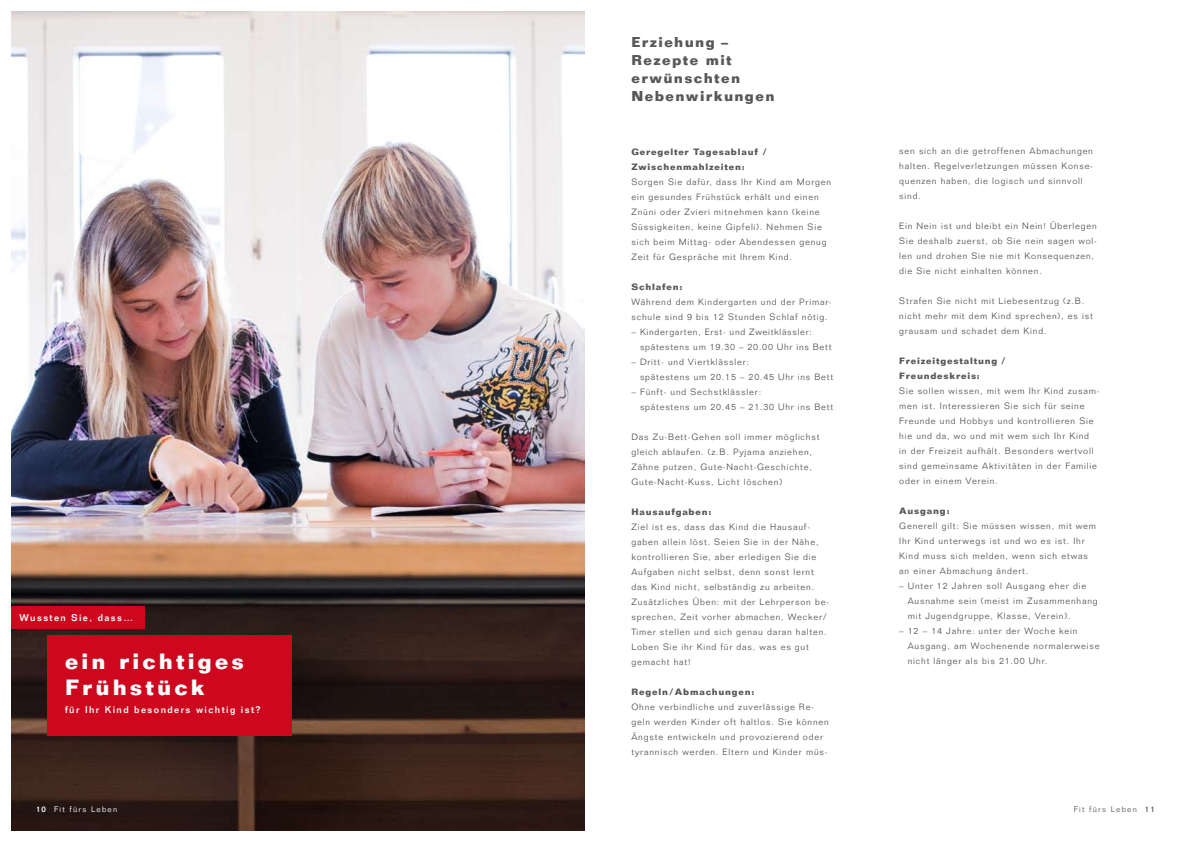
<style>
.page{position:relative;width:1191px;height:842px;background:#fff}
.page>*{position:absolute;margin:0;border:0;box-sizing:border-box;transform-origin:0 0}
.t1{font:700 21.6px/25.9px "Folio";letter-spacing:.15em;color:#fff}
.t2{font:700 14px/18px "Folio";letter-spacing:.1em;color:#58585a}
.t3{font:500 9.6px "Folio";letter-spacing:.15em;color:#fff}
.t4{font:300 9px/15px "Folio";letter-spacing:.09em;color:#58585a}
.t5{font:700 9px/15px "Folio";letter-spacing:.09em;color:#58585a}
.t6{font:300 8px "Folio";letter-spacing:.15em;color:#fff}
.t7{font:300 8px "Folio";letter-spacing:.15em;color:#58585a}
.s1{font-weight:500}
</style>
<div class="page">
<img style="left:11px;top:11px;width:573px;height:820px">
<div style="left:47px;top:635px;width:245px;height:101px;background:#cd071e"></div>
<div style="left:11px;top:607px;width:134px;height:22px;background:#cd071e"></div>
<p class="t3" style="left:20px;top:612px;width:115px">Wussten Sie, dass…</p>
<h1 class="t1" style="left:65px;top:648px;width:180px">ein richtiges<br>Frühstück</h1>
<p class="t3" style="left:65px;top:704px;width:197px">für Ihr Kind besonders wichtig ist?</p>
<h2 class="t2" style="left:631px;top:33px;width:144px">Erziehung –<br>Rezepte mit erwünschten<br>Nebenwirkungen</h2>
<p class="t5" style="left:631px;top:144px;width:137px">Geregelter Tagesablauf /<br>Zwischenmahlzeiten:</p>
<p class="t4" style="left:631px;top:174px;width:201px">Sorgen Sie dafür, dass Ihr Kind am Morgen ein gesundes Frühstück erhält und einen Znüni oder Zvieri mitnehmen kann (keine Süssigkeiten, keine Gipfeli). Nehmen Sie sich beim Mittag- oder Abendessen genug Zeit für Gespräche mit Ihrem Kind.</p>
<p class="t5" style="left:631px;top:279px;width:52px">Schlafen:</p>
<p class="t4" style="left:631px;top:294px;width:201px">Während dem Kindergarten und der Primar&shy;schule sind 9 bis 12 Stunden Schlaf nötig.</p>
<p class="t4" style="left:640px;top:324px;width:193px;text-indent:-9px">– Kindergarten, Erst- und Zweitklässler: spätestens um 19.30 – 20.00 Uhr ins Bett</p>
<p class="t4" style="left:640px;top:354px;width:195px;text-indent:-9px">– Dritt- und Viertklässler:<br>spätestens um 20.15 – 20.45 Uhr ins Bett</p>
<p class="t4" style="left:640px;top:384px;width:195px;text-indent:-9px">– Fünft- und Sechstklässler:<br>spätestens um 20.45 – 21.30 Uhr ins Bett</p>
<p class="t4" style="left:631px;top:429px;width:190px">Das Zu-Bett-Gehen soll immer möglichst gleich ablaufen. (z.B. Pyjama anziehen, Zähne putzen, Gute-Nacht-Geschichte, Gute-Nacht-Kuss, Licht löschen)</p>
<p class="t5" style="left:631px;top:504px;width:81px">Hausaufgaben:</p>
<p class="t4" style="left:631px;top:519px;width:199px">Ziel ist es, dass das Kind die Hausauf&shy;gaben allein löst. Seien Sie in der Nähe, kontrollieren Sie, aber erledigen Sie die Aufgaben nicht selbst, denn sonst lernt das Kind nicht, selbständig zu arbeiten.<br>Zusätzliches Üben: mit der Lehrperson be&shy;sprechen, Zeit vorher abmachen, Wecker/ Timer stellen und sich genau daran halten.<br>Loben Sie ihr Kind für das, was es gut gemacht hat!</p>
<p class="t5" style="left:631px;top:684px;width:124px">Regeln/Abmachungen:</p>
<p class="t4" style="left:631px;top:699px;width:199px">Ohne verbindliche und zuverlässige Re&shy;geln werden Kinder oft haltlos. Sie können Ängste entwickeln und provozierend oder tyrannisch werden. Eltern und Kinder müs-</p>
<p class="t4" style="left:899px;top:144px;width:195px">sen sich an die getroffenen Abmachungen halten. Regelverletzungen müssen Konse&shy;quenzen haben, die logisch und sinnvoll sind.</p>
<p class="t4" style="left:899px;top:219px;width:199px">Ein Nein ist und bleibt ein Nein! Überlegen Sie deshalb zuerst, ob Sie nein sagen wol&shy;len und drohen Sie nie mit Konsequenzen, die Sie nicht einhalten können.</p>
<p class="t4" style="left:899px;top:294px;width:195px">Strafen Sie nicht mit Liebesentzug (z.B. nicht mehr mit dem Kind sprechen), es ist grausam und schadet dem Kind.</p>
<p class="t5" style="left:899px;top:353px;width:108px">Freizeitgestaltung /<br>Freundeskreis:</p>
<p class="t4" style="left:899px;top:384px;width:202px">Sie sollen wissen, mit wem Ihr Kind zusam&shy;men ist. Interessieren Sie sich für seine Freunde und Hobbys und kontrollieren Sie hie und da, wo und mit wem sich Ihr Kind<br>in der Freizeit aufhält. Besonders wertvoll sind gemeinsame Aktivitäten in der Familie oder in einem Verein.</p>
<p class="t5" style="left:899px;top:504px;width:52px">Ausgang:</p>
<p class="t4" style="left:899px;top:519px;width:198px">Generell gilt: Sie müssen wissen, mit wem Ihr Kind unterwegs ist und wo es ist. Ihr Kind muss sich melden, wenn sich etwas an einer Abmachung ändert.</p>
<p class="t4" style="left:907px;top:579px;width:191px;text-indent:-9px">– Unter 12 Jahren soll Ausgang eher die<br>Ausnahme sein (meist im Zusammenhang mit Jugendgruppe, Klasse, Verein).</p>
<p class="t4" style="left:907px;top:624px;width:193px;text-indent:-9px">– 12 – 14 Jahre: unter der Woche kein<br>Ausgang, am Wochenende normalerweise nicht länger als bis 21.00 Uhr.</p>
<p class="t6" style="left:36px;top:804px;width:83px"><span class="s1">10</span> Fit fürs Leben</p>
<p class="t7" style="left:1073px;top:804px;width:83px">Fit fürs Leben <span class="s1">11</span></p>
</div>
